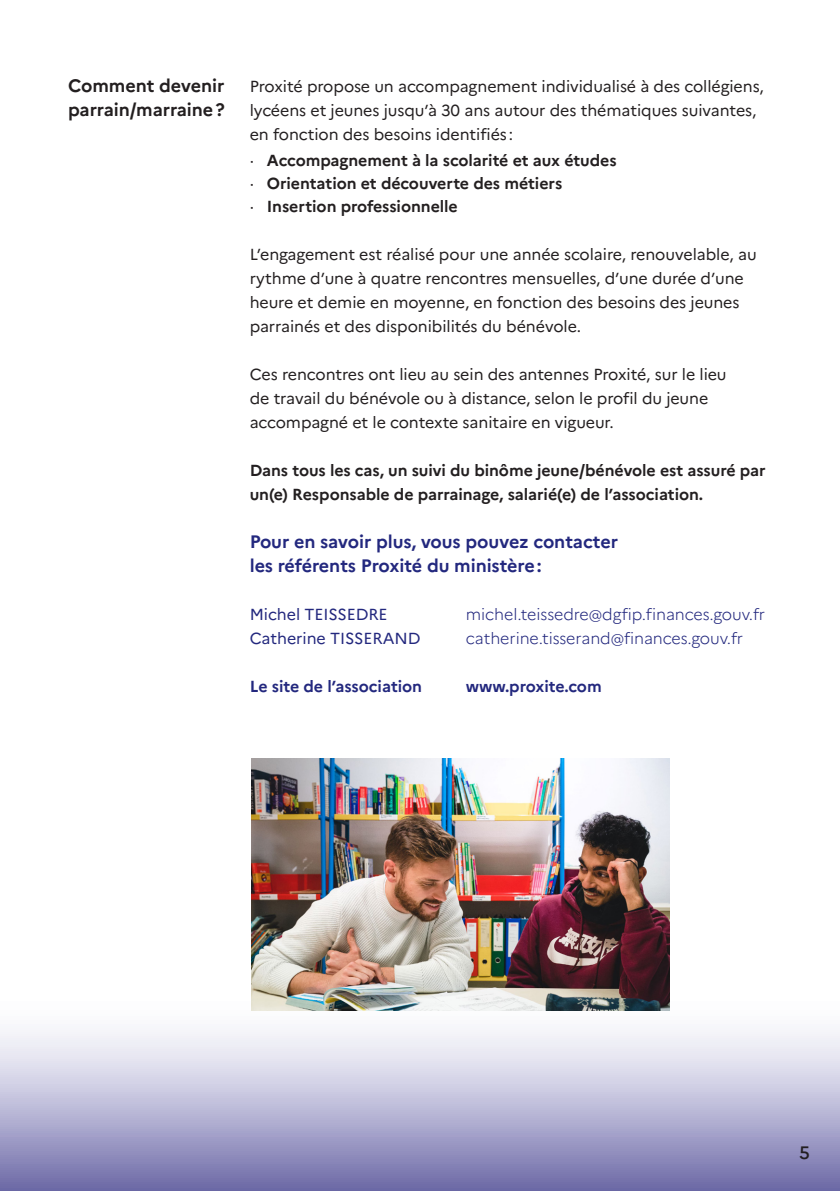
<style>
.page{position:relative;width:840px;height:1191px;background:#fff}
.page>*{position:absolute;margin:0;border:0;box-sizing:border-box;transform-origin:0 0}
.texte-courant_avec_e{font:700 18px/24px "Marianne";letter-spacing:-.005em;color:#23287e}
._03-texte-courant{font:700 18px/24px "Marianne";letter-spacing:-.005em;color:#231f20}
.N_Page{font:500 18px "Marianne";color:#231f20}
.texte-courant_avec_e-2{font:16px/24px "Marianne";letter-spacing:-.005em;color:#231f20}
.texte-courant_avec_e-3{font:700 16px/24px "Marianne";letter-spacing:-.005em;color:#231f20}
.texte-courant_avec_e-4{font:300 16px "Marianne";letter-spacing:-.005em;color:#23287e}
.texte-courant_avec_e-5{font:700 16px "Marianne";letter-spacing:-.005em;color:#23287e}
.texte-courant_avec_e-6{font:16px "Marianne";letter-spacing:-.005em;color:#23287e}
.s1{font-weight:400}
</style>
<div class="page">
<svg style="left:0;top:758px;width:839px;height:433px"></svg>
<img style="left:251px;top:758px;width:417px;height:252px">
<p class="_03-texte-courant" style="left:68px;top:74px;width:158px">Comment devenir parrain/marraine?</p>
<p class="texte-courant_avec_e-2" style="left:249px;top:74px;width:515px">Proxité propose un accompagnement individualisé à des collégiens, lycéens et jeunes jusqu’à 30 ans autour des thématiques suivantes, en fonction des besoins identifiés :</p>
<p class="texte-courant_avec_e-3" style="left:249px;top:148px;width:368px"><span class="s1">·</span> Accompagnement à la scolarité et aux études</p>
<p class="texte-courant_avec_e-3" style="left:249px;top:171px;width:314px"><span class="s1">·</span> Orientation et découverte des métiers</p>
<p class="texte-courant_avec_e-3" style="left:249px;top:194px;width:209px"><span class="s1">·</span> Insertion professionnelle</p>
<p class="texte-courant_avec_e-2" style="left:249px;top:242px;width:508px">L’engagement est réalisé pour une année scolaire, renouvelable, au rythme d’une à quatre rencontres mensuelles, d’une durée d’une heure et demie en moyenne, en fonction des besoins des jeunes parrainés et des disponibilités du bénévole.</p>
<p class="texte-courant_avec_e-2" style="left:249px;top:362px;width:478px">Ces rencontres ont lieu au sein des antennes Proxité, sur le lieu de travail du bénévole ou à distance, selon le profil du jeune accompagné et le contexte sanitaire en vigueur.</p>
<p class="texte-courant_avec_e-3" style="left:249px;top:458px;width:517px">Dans tous les cas, un suivi du binôme jeune/bénévole est assuré par un(e) Responsable de parrainage, salarié(e) de l’association.</p>
<p class="texte-courant_avec_e" style="left:249px;top:530px;width:369px">Pour en savoir plus, vous pouvez contacter les référents Proxité du ministère:</p>
<p class="texte-courant_avec_e-6" style="left:249px;top:605px;width:139px">Michel TEISSEDRE</p>
<p class="texte-courant_avec_e-4" style="left:465px;top:605px;width:300px">michel.teissedre@dgfip.finances.gouv.fr</p>
<p class="texte-courant_avec_e-6" style="left:249px;top:629px;width:172px">Catherine TISSERAND</p>
<p class="texte-courant_avec_e-4" style="left:465px;top:629px;width:278px">catherine.tisserand@finances.gouv.fr</p>
<p class="texte-courant_avec_e-5" style="left:249px;top:677px;width:174px">Le site de l’association</p>
<p class="texte-courant_avec_e-5" style="left:465px;top:677px;width:137px">www.proxite.com</p>
<p class="N_Page" style="left:798px;top:1141px;width:12px">5</p>
</div>
